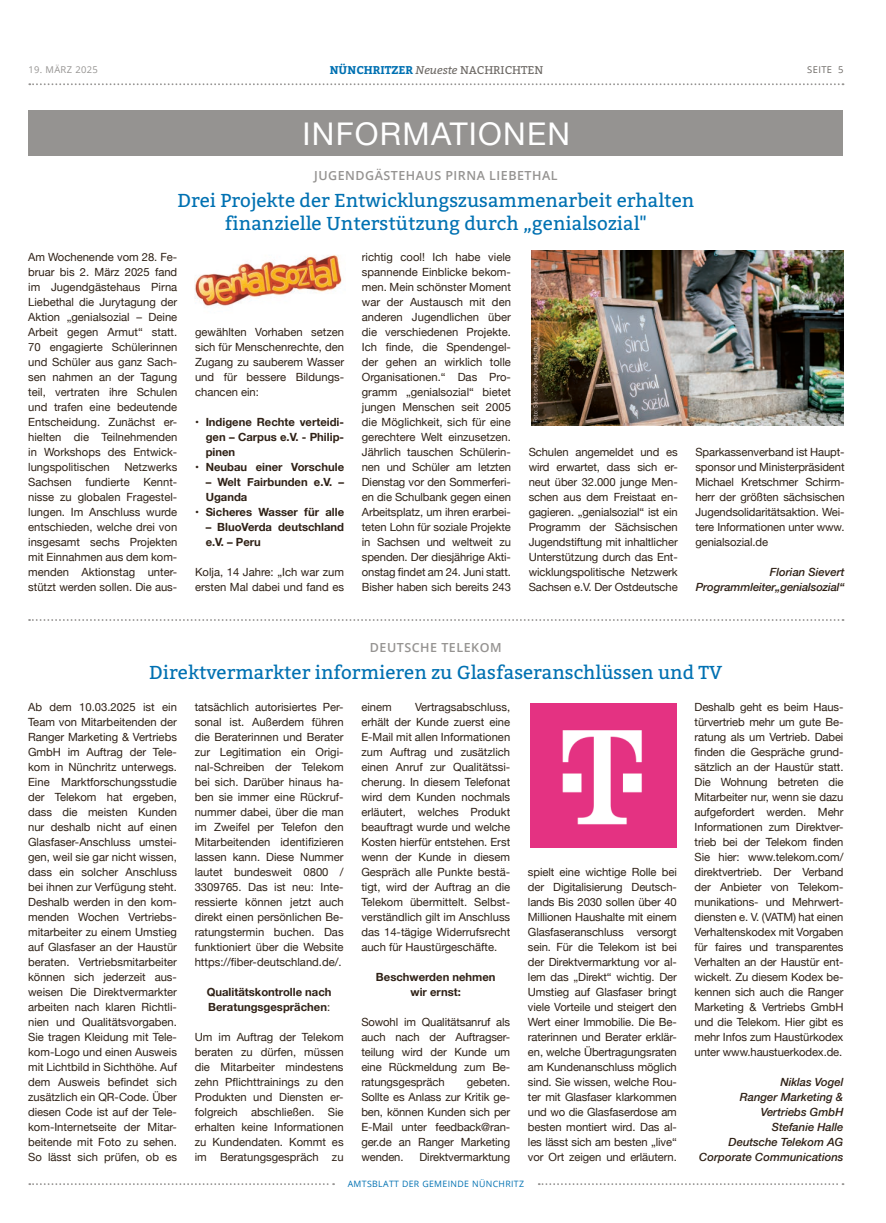
<style>
.page{position:relative;width:886px;height:1223px;background:#fff}
.page>*{position:absolute;margin:0;border:0;box-sizing:border-box;transform-origin:0 0}
.t1{font:31.25px "Helvetica Neue";letter-spacing:.04em;color:#fff}
.t2{font:18.75px/22.5px "Bitter";color:#0071b2;text-align:center}
.t3{font:600 12.5px "Open Sans";letter-spacing:.04em;color:#959391}
.t4{font:11.25px/15px "Helvetica Neue";color:#2f2116;text-align:justify}
.t5{font:700 11.25px/15px "Helvetica Neue";color:#2f2116}
.t6{font:italic 500 11.25px/15px "Helvetica Neue";color:#2f2116;text-align:right}
.t7{font:700 11.25px "Bitter";color:#0071b2}
.t8{font:9.38px "Open Sans";letter-spacing:.04em;color:#959391}
.t9{font:9.38px "Open Sans";letter-spacing:.04em;color:#6c6864}
.t10{font:8.75px "Open Sans";letter-spacing:.04em;color:#0071b2}
.s1{font-weight:400;font-style:italic;color:#6c6864}
.s2{font-weight:400;color:#6c6864}
.s3{font-weight:400}
</style>
<div class="page">
<svg style="left:29px;top:83px;width:814px;height:2px"></svg>
<svg style="left:29px;top:1183px;width:305px;height:2px"></svg>
<svg style="left:539px;top:1183px;width:304px;height:2px"></svg>
<div style="left:28px;top:111px;width:815px;height:45px;background:#959391"></div>
<svg style="left:29px;top:619px;width:814px;height:2px"></svg>
<img style="left:194px;top:255px;width:148px;height:51px">
<img style="left:532px;top:250px;width:311px;height:176px">
<img style="left:530px;top:703px;width:146px;height:144px">
<p class="t8" style="left:28px;top:63px;width:71px">19. MÄRZ 2025</p>
<p class="t7" style="left:330px;top:63px;width:215px">NÜNCHRITZER <span class="s1">Neueste</span> <span class="s2">NACHRICHTEN</span></p>
<p class="t9" style="left:807px;top:63px;width:38px">SEITE 5</p>
<h1 class="t1" style="left:302px;top:111px;width:269px">INFORMATIONEN</h1>
<p class="t3" style="left:314px;top:166px;width:245px">JUGENDGÄSTEHAUS PIRNA LIEBETHAL</p>
<h2 class="t2" style="left:177px;top:189px;width:518px">Drei Projekte der Entwicklungszusammenarbeit erhalten finanzielle Unterstützung durch „genialsozial"</h2>
<p class="t4" style="left:28px;top:250px;width:151px">Am Wochenende vom 28. Fe&shy;bruar bis 2. März 2025 fand im Jugendgästehaus Pirna Liebethal die Jurytagung der Aktion „genialsozial – Deine Arbeit gegen Armut“ statt.<br>70 engagierte Schülerinnen und Schüler aus ganz Sach&shy;sen nahmen an der Tagung teil, vertraten ihre Schulen und trafen eine bedeutende Entscheidung. Zunächst er&shy;hielten die Teilnehmenden in Workshops des Entwick&shy;lungspolitischen</p>
<p class="t4" style="left:28px;top:460px;width:151px;text-indent:96px">Netzwerks Sachsen fundierte Kennt&shy;nisse zu globalen Fragestel&shy;lungen. Im Anschluss wurde entschieden, welche drei von insgesamt sechs Projekten mit Einnahmen aus dem kom&shy;menden Aktionstag unter&shy;stützt werden sollen. Die aus-</p>
<p class="t4" style="left:195px;top:325px;width:151px">gewählten Vorhaben setzen sich für Menschenrechte, den Zugang zu sauberem Wasser und für bessere Bildungs&shy;chancen ein:</p>
<p class="t5" style="left:206px;top:414px;width:140px;text-align:justify;text-indent:-11px">• Indigene Rechte verteidi&shy;gen – Carpus e.V. - Philip&shy;pinen</p>
<p class="t5" style="left:195px;top:459px;width:151px">• Neubau einer Vorschule</p>
<p class="t5" style="left:206px;top:474px;width:140px">– Welt Fairbunden e.V. –<br>Uganda</p>
<p class="t5" style="left:195px;top:504px;width:151px">• Sicheres Wasser für alle</p>
<p class="t5" style="left:206px;top:519px;width:140px">– BluoVerda deutschland e.V. – Peru</p>
<p class="t4" style="left:195px;top:565px;width:151px">Kolja, 14 Jahre: „Ich war zum ersten Mal dabei und fand es</p>
<p class="t4" style="left:362px;top:250px;width:151px">richtig cool! Ich habe viele spannende Einblicke bekom&shy;men. Mein schönster Moment war der Austausch mit den anderen Jugendlichen über die verschiedenen Projekte.<br>Ich finde, die Spendengel&shy;der gehen an wirklich tolle Organisationen.“ Das Pro&shy;gramm „genialsozial“ bietet jungen Menschen seit 2005 die Möglichkeit, sich für eine gerechtere Welt einzusetzen.<br>Jährlich tauschen Schülerin&shy;nen und Schüler am letzten Dienstag vor den Sommerferi&shy;en die Schulbank gegen einen Arbeitsplatz, um ihren erarbei&shy;teten Lohn für soziale Projekte in Sachsen und weltweit zu spenden. Der diesjährige Akti&shy;onstag findet am 24. Juni statt.<br>Bisher haben sich bereits 243</p>
<p class="t4" style="left:529px;top:445px;width:151px">Schulen angemeldet und es wird erwartet, dass sich er&shy;neut über 32.000 junge Men&shy;schen aus dem Freistaat en&shy;gagieren. „genialsozial“ ist ein Programm der Sächsischen Jugendstiftung mit inhaltlicher Unterstützung durch das Ent&shy;wicklungspolitische Netzwerk Sachsen e.V. Der Ostdeutsche</p>
<p class="t4" style="left:695px;top:445px;width:151px">Sparkassenverband ist Haupt&shy;sponsor und Ministerpräsident Michael Kretschmer Schirm&shy;herr der größten sächsischen Jugendsolidaritätsaktion. Wei&shy;tere Informationen unter www. genialsozial.de</p>
<p class="t6" style="left:696px;top:563px;width:150px">Florian Sievert<br>Programmleiter„genialsozial“</p>
<p class="t3" style="left:370px;top:638px;width:133px">DEUTSCHE TELEKOM</p>
<h2 class="t2" style="left:149px;top:661px;width:574px">Direktvermarkter informieren zu Glasfaseranschlüssen und TV</h2>
<p class="t4" style="left:28px;top:700px;width:150px">Ab dem 10.03.2025 ist ein Team von Mitarbeitenden der Ranger Marketing &amp; Vertriebs GmbH im Auftrag der Tele&shy;kom in Nünchritz unterwegs.<br>Eine Marktforschungsstudie der Telekom hat ergeben, dass die meisten Kunden nur deshalb nicht auf einen Glasfaser-Anschluss umstei&shy;gen, weil sie gar nicht wissen, dass ein solcher Anschluss bei ihnen zur Verfügung steht.<br>Deshalb werden in den kom&shy;menden Wochen Vertriebs&shy;mitarbeiter zu einem Umstieg auf Glasfaser an der Haustür beraten. Vertriebsmitarbeiter können sich jederzeit aus&shy;weisen Die Direktvermarkter arbeiten nach klaren Richtli&shy;nien und Qualitätsvorgaben.<br>Sie tragen Kleidung mit Tele&shy;kom-Logo und einen Ausweis mit Lichtbild in Sichthöhe. Auf dem Ausweis befindet sich zusätzlich ein QR-Code. Über diesen Code ist auf der Tele&shy;kom-Internetseite der Mitar&shy;beitende mit Foto zu sehen.<br>So lässt sich prüfen, ob es</p>
<p class="t4" style="left:195px;top:700px;width:150px">tatsächlich autorisiertes Per&shy;sonal ist. Außerdem führen die Beraterinnen und Berater zur Legitimation ein Origi&shy;nal-Schreiben der Telekom bei sich. Darüber hinaus ha&shy;ben sie immer eine Rückruf&shy;nummer dabei, über die man im Zweifel per Telefon den Mitarbeitenden identifizieren lassen kann. Diese Nummer lautet bundesweit 0800 / 3309765. Das ist neu: Inte&shy;ressierte können jetzt auch direkt einen persönlichen Be&shy;ratungstermin buchen. Das funktioniert über die Website https://fiber-deutschland.de/.</p>
<p class="t5" style="left:207px;top:984px;width:126px">Qualitätskontrolle nach<br>Beratungsgesprächen<span class="s3">:</span></p>
<p class="t4" style="left:195px;top:1030px;width:150px">Um im Auftrag der Telekom beraten zu dürfen, müssen die Mitarbeiter mindestens zehn Pflichttrainings zu den Produkten und Diensten er&shy;folgreich abschließen. Sie erhalten keine Informationen zu Kundendaten. Kommt es im Beratungsgespräch zu</p>
<p class="t4" style="left:361px;top:700px;width:150px;text-indent:54px">Vertragsabschluss, erhält der Kunde zuerst eine E-Mail mit allen Informationen zum Auftrag und zusätzlich einen Anruf zur Qualitätssi&shy;cherung. In diesem Telefonat wird dem Kunden nochmals erläutert, welches Produkt beauftragt wurde und welche Kosten hierfür entstehen. Erst wenn der Kunde in diesem Gespräch alle Punkte bestä&shy;tigt, wird der Auftrag an die Telekom übermittelt. Selbst&shy;verständlich gilt im Anschluss das 14-tägige Widerrufsrecht auch für Haustürgeschäfte.</p>
<p class="t5" style="left:376px;top:969px;width:121px;text-align:center">Beschwerden nehmen wir ernst:</p>
<p class="t4" style="left:361px;top:1015px;width:150px">Sowohl im Qualitätsanruf als auch nach der Auftragser&shy;teilung wird der Kunde um eine Rückmeldung zum Be&shy;ratungsgespräch</p>
<p class="t4" style="left:361px;top:700px;width:32px">einem</p>
<p class="t4" style="left:361px;top:1075px;width:150px;text-indent:105px">gebeten.<br>Sollte es Anlass zur Kritik ge&shy;ben, können Kunden sich per E-Mail unter feedback@ran&shy;ger.de an Ranger Marketing wenden.</p>
<p class="t4" style="left:419px;top:1150px;width:92px">Direktvermarktung</p>
<p class="t4" style="left:528px;top:865px;width:150px">spielt eine wichtige Rolle bei der Digitalisierung Deutsch&shy;lands Bis 2030 sollen über 40<br>Millionen Haushalte mit einem Glasfaseranschluss versorgt sein. Für die Telekom ist bei der Direktvermarktung vor al&shy;lem das „Direkt“ wichtig. Der Umstieg auf Glasfaser bringt viele Vorteile und steigert den Wert einer Immobilie. Die Be&shy;raterinnen und Berater erklär&shy;en, welche Übertragungsraten am Kundenanschluss möglich sind. Sie wissen, welche Rou&shy;ter mit Glasfaser klarkommen und wo die Glasfaserdose am besten montiert wird. Das al&shy;les lässt sich am besten „live“ vor Ort zeigen und erläutern.</p>
<p class="t10" style="left:348px;top:1177px;width:178px">AMTSBLATT DER GEMEINDE NÜNCHRITZ</p>
<p class="t4" style="left:694px;top:699px;width:150px">Deshalb geht es beim Haus&shy;türvertrieb mehr um gute Be&shy;ratung als um Vertrieb. Dabei finden die Gespräche grund&shy;sätzlich an der Haustür statt.<br>Die Wohnung betreten die Mitarbeiter nur, wenn sie dazu aufgefordert werden. Mehr Informationen zum Direktver&shy;trieb bei der Telekom finden Sie hier: www.telekom.com/ direktvertrieb. Der Verband der Anbieter von Telekom&shy;munikations- und Mehrwert&shy;diensten e. V. (VATM) hat einen Verhaltenskodex mit Vorgaben für faires und transparentes Verhalten an der Haustür ent&shy;wickelt. Zu diesem Kodex be&shy;kennen sich auch die Ranger Marketing &amp; Vertriebs GmbH und die Telekom. Hier gibt es mehr Infos zum Haustürkodex unter www.haustuerkodex.de.</p>
<p class="t6" style="left:699px;top:1073px;width:146px">Niklas Vogel<br>Ranger Marketing &amp;<br>Vertriebs GmbH<br>Stefanie Halle<br>Deutsche Telekom AG<br>Corporate Communications</p>
</div>
